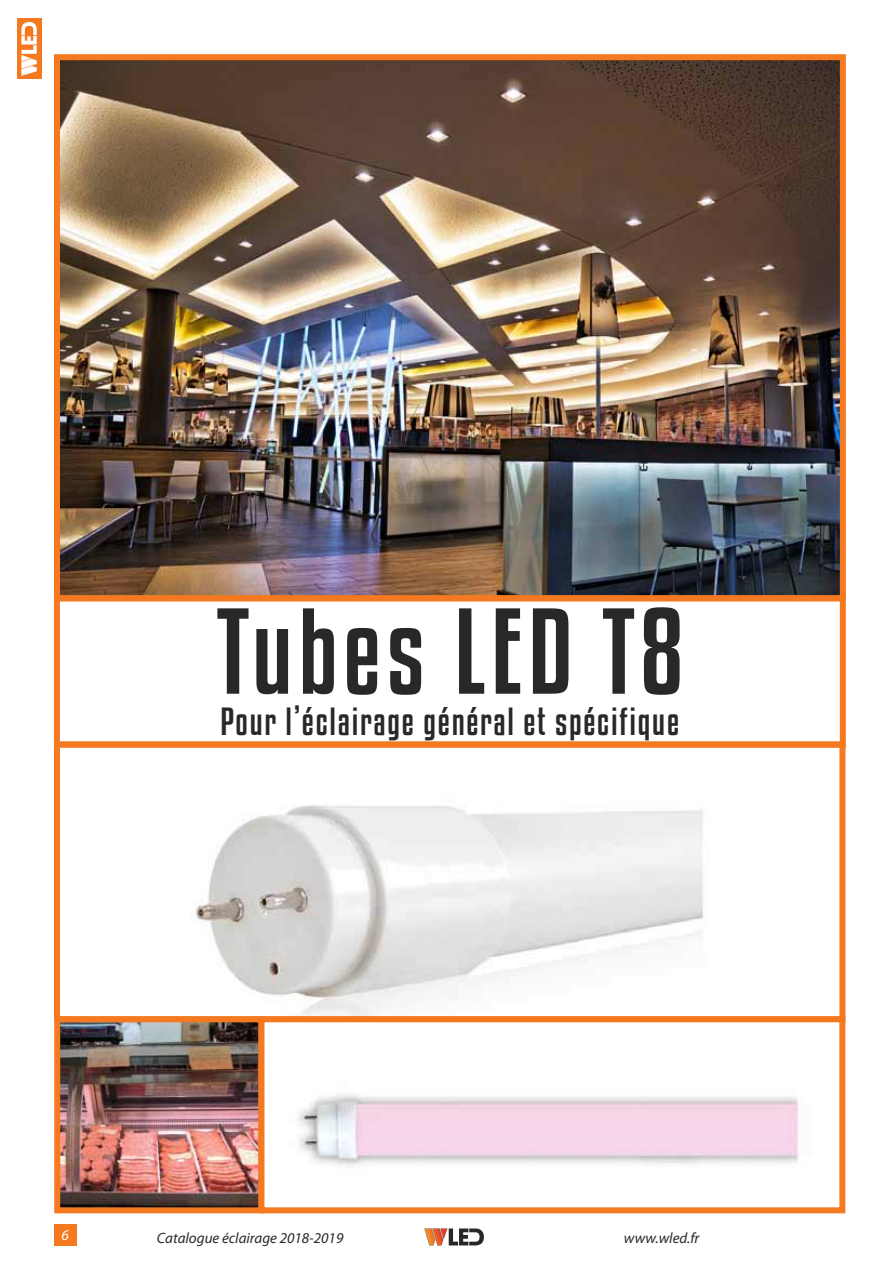
<style>
.page{position:relative;width:893px;height:1263px;background:#fff}
.page>*{position:absolute;margin:0;border:0;box-sizing:border-box;transform-origin:0 0}
.t1{font:108px "Kenyan Coffee Rg";letter-spacing:.05em;color:#292829}
.t2{font:34.5px "Kenyan Coffee Rg";letter-spacing:.05em;color:#292829}
.t3{font:italic 15px "Myriad Pro";color:#292829}
.t4{font:italic 15px "Myriad Pro";color:#fff}
</style>
<div class="page">
<div style="left:54px;top:1224px;width:22px;height:21px;background:#f47920"></div>
<svg style="left:424px;top:1228px;width:60px;height:17px"></svg>
<div style="left:18px;top:19px;width:24px;height:60px;background:#f47920"></div>
<svg style="left:21px;top:22px;width:16px;height:54px"></svg>
<img style="left:61px;top:61px;width:778px;height:533px">
<div style="left:54px;top:54px;width:792px;height:547px;border:6px solid #f47920"></div>
<img style="left:195px;top:805px;width:509px;height:210px">
<div style="left:54px;top:741px;width:791px;height:281px;border:6px solid #f47920"></div>
<img style="left:61px;top:1023px;width:743px;height:183px">
<div style="left:54px;top:1016px;width:210px;height:197px;border:6px solid #f47920"></div>
<div style="left:258px;top:1016px;width:587px;height:197px;border:6px solid #f47920"></div>
<div style="left:54px;top:595px;width:792px;height:152px;border:6px solid #f47920"></div>
<h1 class="t1" style="left:216px;top:586px;width:469px">Tubes LED T8</h1>
<h2 class="t2" style="left:221px;top:701px;width:460px">Pour l’éclairage général et spécifique</h2>
<p class="t4" style="left:61px;top:1225px;width:9px">6</p>
<p class="t3" style="left:157px;top:1228px;width:188px">Catalogue éclairage 2018-2019</p>
<p class="t3" style="left:624px;top:1228px;width:77px">www.wled.fr</p>
</div>
